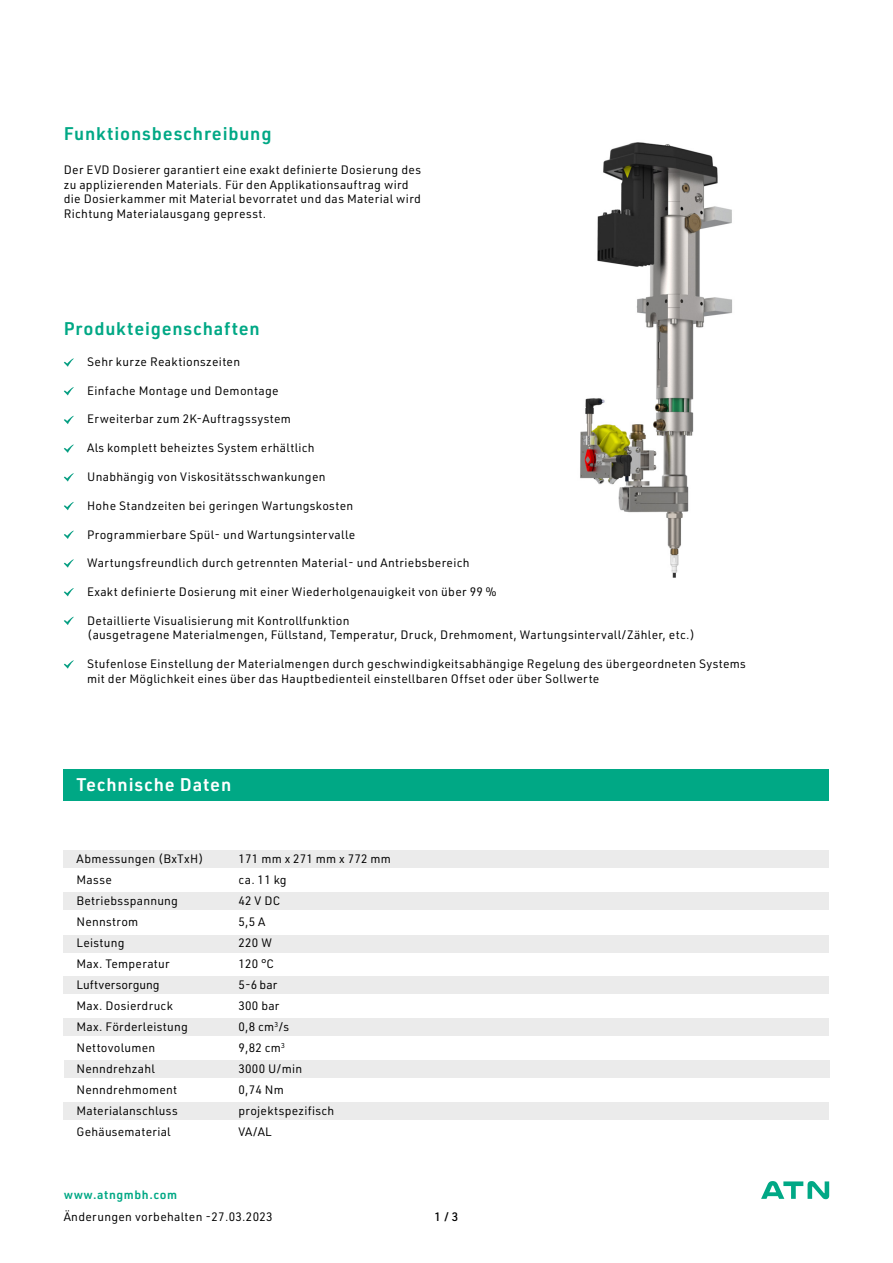
<style>
.page{position:relative;width:893px;height:1263px;background:#fff}
.page>*{position:absolute;margin:0;border:0;box-sizing:border-box;transform-origin:0 0}
.t1{font:600 18px "URWDIN";letter-spacing:.045em;color:#00a885}
.t2{font:600 18px "URWDIN";letter-spacing:.045em;color:#fff}
.t3{font:12px/14.4px "URWDIN";letter-spacing:.025em;color:#000}
.Bildunterschrift{font:600 12px "URWDIN";letter-spacing:.05em;color:#00a885}
.t4{font:12px "URWDIN";color:#000}
.t5{font:500 12px "URWDIN";color:#000}
</style>
<div class="page">
<svg style="left:761px;top:1181px;width:68px;height:18px"></svg>
<div style="left:64px;top:1103px;width:765px;height:17px;background:#ebebeb"></div>
<div style="left:64px;top:1061px;width:765px;height:17px;background:#ebebeb"></div>
<img style="left:580px;top:142px;width:152px;height:436px">
<svg style="left:64px;top:358px;width:10px;height:9px"></svg>
<svg style="left:64px;top:387px;width:10px;height:8px"></svg>
<svg style="left:64px;top:416px;width:10px;height:8px"></svg>
<svg style="left:64px;top:444px;width:10px;height:9px"></svg>
<div style="left:64px;top:850px;width:765px;height:17px;background:#ebebeb"></div>
<div style="left:64px;top:1018px;width:765px;height:17px;background:#ebebeb"></div>
<div style="left:64px;top:893px;width:765px;height:17px;background:#ebebeb"></div>
<div style="left:64px;top:935px;width:765px;height:17px;background:#ebebeb"></div>
<div style="left:64px;top:977px;width:765px;height:17px;background:#ebebeb"></div>
<div style="left:64px;top:770px;width:765px;height:31px;background:#00a885"></div>
<svg style="left:64px;top:473px;width:10px;height:9px"></svg>
<svg style="left:64px;top:502px;width:10px;height:8px"></svg>
<svg style="left:64px;top:530px;width:10px;height:9px"></svg>
<svg style="left:64px;top:559px;width:10px;height:9px"></svg>
<svg style="left:64px;top:588px;width:10px;height:8px"></svg>
<svg style="left:64px;top:617px;width:10px;height:8px"></svg>
<svg style="left:64px;top:660px;width:10px;height:9px"></svg>
<p class="t1" style="left:64px;top:122px;width:209px">Funktionsbeschreibung</p>
<p class="t3" style="left:64px;top:163px;width:359px">Der EVD Dosierer garantiert eine exakt definierte Dosierung des zu applizierenden Materials. Für den Applikationsauftrag wird die Dosierkammer mit Material bevorratet und das Material wird Richtung Materialausgang gepresst.</p>
<p class="t1" style="left:64px;top:316px;width:198px">Produkteigenschaften</p>
<p class="t3" style="left:87px;top:354px;width:155px">Sehr kurze Reaktionszeiten</p>
<p class="t3" style="left:87px;top:383px;width:193px">Einfache Montage und Demontage</p>
<p class="t3" style="left:87px;top:412px;width:205px">Erweiterbar zum 2K-Auftragssystem</p>
<p class="t3" style="left:87px;top:440px;width:229px">Als komplett beheiztes System erhältlich</p>
<p class="t3" style="left:87px;top:469px;width:240px">Unabhängig von Viskositätsschwankungen</p>
<p class="t3" style="left:87px;top:498px;width:268px">Hohe Standzeiten bei geringen Wartungskosten</p>
<p class="t3" style="left:87px;top:527px;width:270px">Programmierbare Spül- und Wartungsintervalle</p>
<p class="t3" style="left:87px;top:556px;width:384px">Wartungsfreundlich durch getrennten Material- und Antriebsbereich</p>
<p class="t3" style="left:87px;top:584px;width:411px">Exakt definierte Dosierung mit einer Wiederholgenauigkeit von über 99 %</p>
<p class="t3" style="left:87px;top:613px;width:609px">Detaillierte Visualisierung mit Kontrollfunktion<br>(ausgetragene Materialmengen, Füllstand, Temperatur, Druck, Drehmoment, Wartungsintervall/Zähler, etc.)</p>
<p class="t3" style="left:87px;top:656px;width:660px">Stufenlose Einstellung der Materialmengen durch geschwindigkeitsabhängige Regelung des übergeordneten Systems mit der Möglichkeit eines über das Hauptbedienteil einstellbaren Offset oder über Sollwerte</p>
<p class="t2" style="left:77px;top:772px;width:156px">Technische Daten</p>
<p class="t3" style="left:77px;top:851px;width:129px">Abmessungen (BxTxH)</p>
<p class="t3" style="left:239px;top:851px;width:154px">171 mm x 271 mm x 772 mm</p>
<p class="t3" style="left:77px;top:872px;width:37px">Masse</p>
<p class="t3" style="left:239px;top:872px;width:50px">ca. 11 kg</p>
<p class="t3" style="left:77px;top:893px;width:103px">Betriebsspannung</p>
<p class="t3" style="left:239px;top:893px;width:43px">42 V DC</p>
<p class="t3" style="left:77px;top:914px;width:63px">Nennstrom</p>
<p class="t3" style="left:239px;top:914px;width:28px">5,5 A</p>
<p class="t3" style="left:77px;top:935px;width:49px">Leistung</p>
<p class="t3" style="left:239px;top:935px;width:35px">220 W</p>
<p class="t3" style="left:77px;top:956px;width:95px">Max. Temperatur</p>
<p class="t3" style="left:239px;top:956px;width:37px">120 °C</p>
<p class="t4" style="left:77px;top:977px;width:85px">Luftversorgung</p>
<p class="t3" style="left:239px;top:977px;width:40px">5-6 bar</p>
<p class="t3" style="left:77px;top:998px;width:98px">Max. Dosierdruck</p>
<p class="t3" style="left:239px;top:998px;width:42px">300 bar</p>
<p class="t3" style="left:77px;top:1019px;width:113px">Max. Förderleistung</p>
<p class="t3" style="left:239px;top:1019px;width:52px">0,8 cm<sup>3</sup>/s</p>
<p class="t3" style="left:77px;top:1040px;width:80px">Nettovolumen</p>
<p class="t3" style="left:239px;top:1040px;width:48px">9,82 cm<sup>3</sup></p>
<p class="t3" style="left:77px;top:1061px;width:80px">Nenndrehzahl</p>
<p class="t3" style="left:239px;top:1061px;width:65px">3000 U/min</p>
<p class="t3" style="left:77px;top:1082px;width:102px">Nenndrehmoment</p>
<p class="t3" style="left:239px;top:1082px;width:47px">0,74 Nm</p>
<p class="t3" style="left:77px;top:1103px;width:103px">Materialanschluss</p>
<p class="t3" style="left:239px;top:1103px;width:97px">projektspezifisch</p>
<p class="t3" style="left:77px;top:1124px;width:96px">Gehäusematerial</p>
<p class="t3" style="left:239px;top:1124px;width:35px">VA/AL</p>
<p class="Bildunterschrift" style="left:64px;top:1187px;width:115px">www.atngmbh.com</p>
<p class="t3" style="left:64px;top:1209px;width:210px">Änderungen vorbehalten -27.03.2023</p>
<p class="t5" style="left:435px;top:1208px;width:25px">1 / 3</p>
</div>
